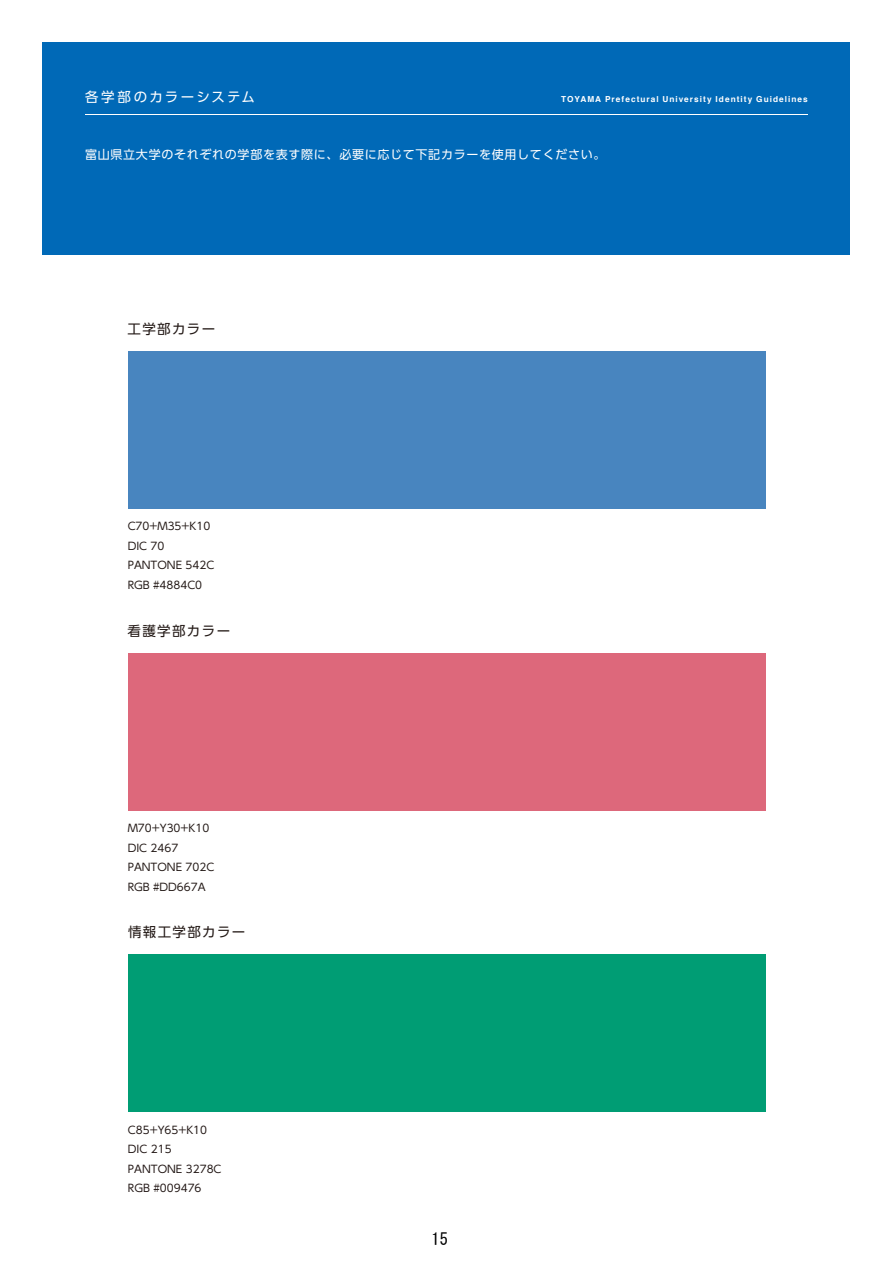
<style>
.page{position:relative;width:893px;height:1263px;background:#fff}
.page>*{position:absolute;margin:0;border:0;box-sizing:border-box;transform-origin:0 0}
.t1{font:16.5px "MS Gothic";color:#000}
.t2{font:13.5px "UD Shin Go Pr 6";letter-spacing:.1em;color:#231916}
.t3{font:13.5px "UD Shin Go Pro";letter-spacing:.16em;color:#fff}
.t4{font:12px "UD Shin Go Pro";letter-spacing:.06em;color:#fff}
.t5{font:10.5px/19.5px "UD Shin Go Pr 6";color:#231916}
.t6{font:10.5px/19.5px "UD Shin Go Pr 6";color:#231816}
.t7{font:700 8.25px "Helvetica";letter-spacing:.125em;color:#fff}
</style>
<div class="page">
<div style="left:128px;top:955px;width:637px;height:157px;background:#009d74"></div>
<div style="left:128px;top:351px;width:637px;height:157px;background:#4885bf"></div>
<div style="left:128px;top:653px;width:637px;height:157px;background:#dd687b"></div>
<div style="left:43px;top:43px;width:807px;height:212px;background:#0069b7"></div>
<hr style="left:85px;top:114px;width:723px;height:1px;background:#fff">
<p class="t3" style="left:85px;top:86px;width:172px">各学部のカラーシステム</p>
<p class="t7" style="left:561px;top:92px;width:248px">TOYAMA Prefectural University Identity Guidelines</p>
<p class="t4" style="left:85px;top:145px;width:522px">富山県立大学のそれぞれの学部を表す際に、必要に応じて下記カラーを使用してください。</p>
<p class="t2" style="left:128px;top:318px;width:89px">工学部カラー</p>
<p class="t5" style="left:128px;top:516px;width:88px">C70+M35+K10<br>DIC 70<br>PANTONE 542C<br>RGB #4884C0</p>
<p class="t2" style="left:128px;top:619px;width:104px">看護学部カラー</p>
<p class="t5" style="left:128px;top:818px;width:88px">M70+Y30+K10<br>DIC 2467<br>PANTONE 702C<br>RGB #DD667A</p>
<p class="t2" style="left:128px;top:921px;width:119px">情報工学部カラー</p>
<p class="t6" style="left:128px;top:1119px;width:95px">C85+Y65+K10<br>DIC 215<br>PANTONE 3278C<br>RGB #009476</p>
<h1 class="t1" style="left:431px;top:1231px;width:18px">15</h1>
</div>
